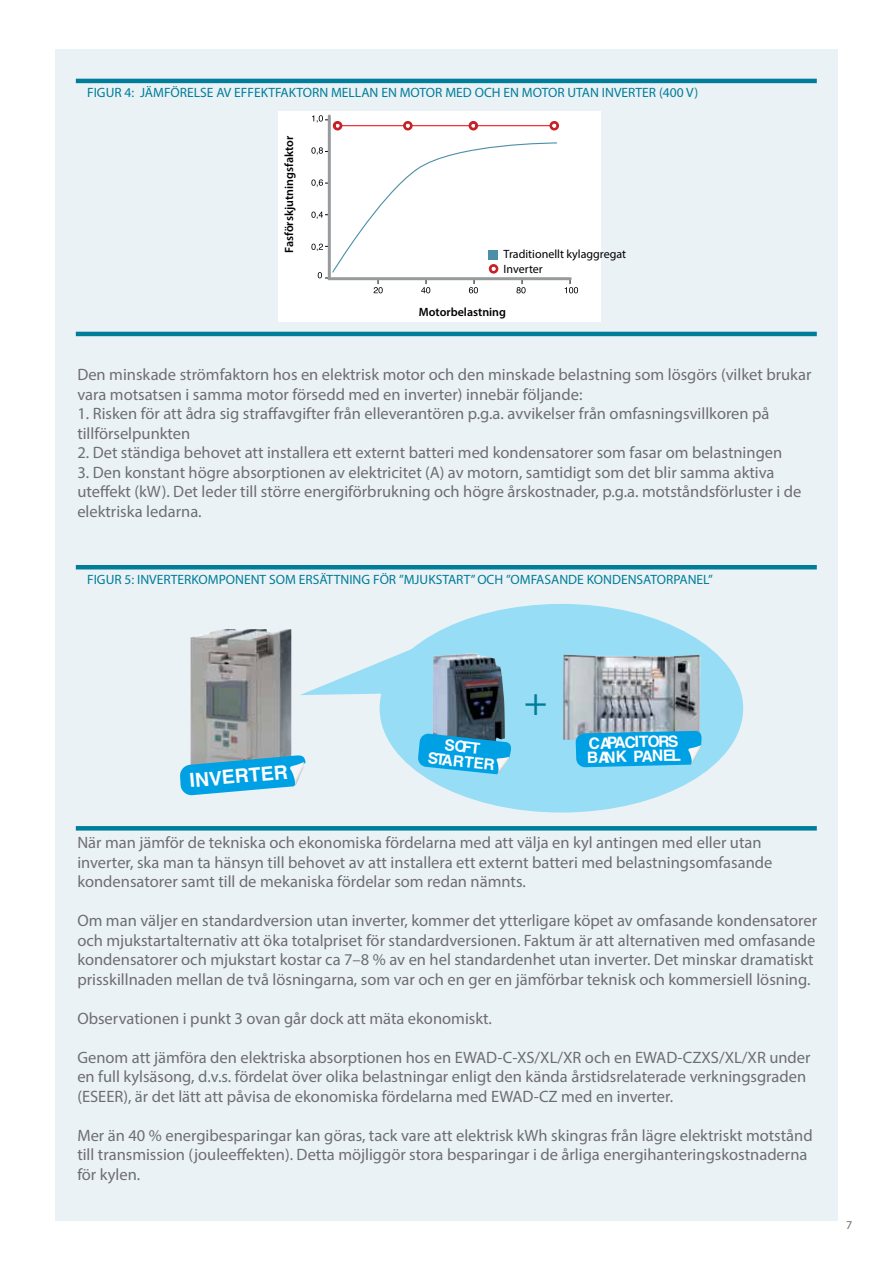
<style>
.page{position:relative;width:893px;height:1263px;background:#fff}
.page>*{position:absolute;margin:0;border:0;box-sizing:border-box;transform-origin:0 0}
.t1{font:39px "Myriad Pro";color:#007d99}
.t2{font:700 19.5px "Helvetica";color:#fff}
.t3{font:16.5px/19.5px "Myriad Pro";color:#6d6e71}
.t4{font:700 15.6px/14.9px "Helvetica";color:#fff}
.t5{font:700 15.3px/14.9px "Helvetica";color:#fff;text-align:center}
.t6{font:13.5px "Myriad Pro";color:#007d99}
.t7{font:600 12px "Myriad Pro";color:#000}
.t8{font:12px/14.4px "Myriad Pro";color:#000}
.t9{font:12px "Myriad Pro";color:#6d6e71}
</style>
<div class="page">
<div style="left:55px;top:49px;width:783px;height:1171px;background:#ebf2f6"></div>
<hr style="left:76px;top:79px;width:741px;height:4px;background:#007d99">
<hr style="left:76px;top:565px;width:741px;height:4px;background:#007d99">
<svg style="left:76px;top:826px;width:741px;height:4px;background:#047f9a"></svg>
<hr style="left:76px;top:332px;width:741px;height:4px;background:#007d99">
<img style="left:191px;top:629px;width:100px;height:126px">
<svg style="left:180px;top:755px;width:120px;height:41px"></svg>
<svg style="left:300px;top:604px;width:443px;height:208px;fill:#97ddf5"></svg>
<img style="left:563px;top:654px;width:137px;height:86px">
<img style="left:433px;top:653px;width:72px;height:80px">
<svg style="left:418px;top:733px;width:93px;height:41px;background:#22a5da"></svg>
<svg style="left:576px;top:731px;width:126px;height:36px;background:#14a6e3"></svg>
<div style="left:278px;top:111px;width:323px;height:211px;background:#fff"></div>
<svg style="left:311px;top:114px;width:267px;height:179px"></svg>
<p class="t6" style="left:87px;top:84px;width:612px">FIGUR 4: JÄMFÖRELSE AV EFFEKTFAKTORN MELLAN EN MOTOR MED OCH EN MOTOR UTAN INVERTER (400 V)</p>
<p class="t7" style="left:281px;top:253px;width:118px;rotate:-90deg">Fasförskjutningsfaktor</p>
<p class="t8" style="left:504px;top:247px;width:124px">Traditionellt kylaggregat<br>Inverter</p>
<p class="t7" style="left:419px;top:304px;width:89px">Motorbelastning</p>
<p class="t3" style="left:77px;top:365px;width:736px">Den minskade strömfaktorn hos en elektrisk motor och den minskade belastning som lösgörs (vilket brukar vara motsatsen i samma motor försedd med en inverter) innebär följande:</p>
<p class="t3" style="left:77px;top:404px;width:694px">1. Risken för att ådra sig straffavgifter från elleverantören p.g.a. avvikelser från omfasningsvillkoren på tillförselpunkten</p>
<p class="t3" style="left:77px;top:443px;width:706px">2. Det ständiga behovet att installera ett externt batteri med kondensatorer som fasar om belastningen</p>
<p class="t3" style="left:77px;top:462px;width:725px">3. Den konstant högre absorptionen av elektricitet (A) av motorn, samtidigt som det blir samma aktiva uteffekt (kW). Det leder till större energiförbrukning och högre årskostnader, p.g.a. motståndsförluster i de elektriska ledarna.</p>
<p class="t6" style="left:87px;top:571px;width:627px">FIGUR 5: INVERTERKOMPONENT SOM ERSÄTTNING FÖR ”MJUKSTART” OCH ”OMFASANDE KONDENSATORPANEL”</p>
<p class="t2" style="left:189px;top:768px;width:100px;rotate:-5deg">INVERTER</p>
<h1 class="t1" style="left:524px;top:678px;width:25px">+</h1>
<p class="t5" style="left:430px;top:735px;width:69px;rotate:6deg">SOFT<br>STARTER</p>
<p class="t4" style="left:587px;top:735px;width:93px;rotate:-1deg">CAPACITORS<br>BA</p>
<p class="t4" style="left:604px;top:749px;width:78px;rotate:-1deg">NK PANEL</p>
<p class="t3" style="left:77px;top:833px;width:697px">När man jämför de tekniska och ekonomiska fördelarna med att välja en kyl antingen med eller utan inverter, ska man ta hänsyn till behovet av att installera ett externt batteri med belastningsomfasande kondensatorer samt till de mekaniska fördelar som redan nämnts.</p>
<p class="t3" style="left:77px;top:911px;width:741px">Om man väljer en standardversion utan inverter, kommer det ytterligare köpet av omfasande kondensatorer och mjukstartalternativ att öka totalpriset för standardversionen. Faktum är att alternativen med omfasande kondensatorer och mjukstart kostar ca 7–8 % av en hel standardenhet utan inverter. Det minskar dramatiskt prisskillnaden mellan de två lösningarna, som var och en ger en jämförbar teknisk och kommersiell lösning.</p>
<p class="t3" style="left:77px;top:1008px;width:416px">Observationen i punkt 3 ovan går dock att mäta ekonomiskt.</p>
<p class="t3" style="left:77px;top:1047px;width:735px">Genom att jämföra den elektriska absorptionen hos en EWAD-C-XS/XL/XR och en EWAD-CZXS/XL/XR under en full kylsäsong, d.v.s. fördelat över olika belastningar enligt den kända årstidsrelaterade verkningsgraden (ESEER), är det lätt att påvisa de ekonomiska fördelarna med EWAD-CZ med en inverter.</p>
<p class="t3" style="left:77px;top:1125px;width:737px">Mer än 40 % energibesparingar kan göras, tack vare att elektrisk kWh skingras från lägre elektriskt motstånd till transmission (jouleeffekten). Detta möjliggör stora besparingar i de årliga energihanteringskostnaderna för kylen.</p>
<p class="t9" style="left:846px;top:1218px;width:8px">7</p>
</div>
